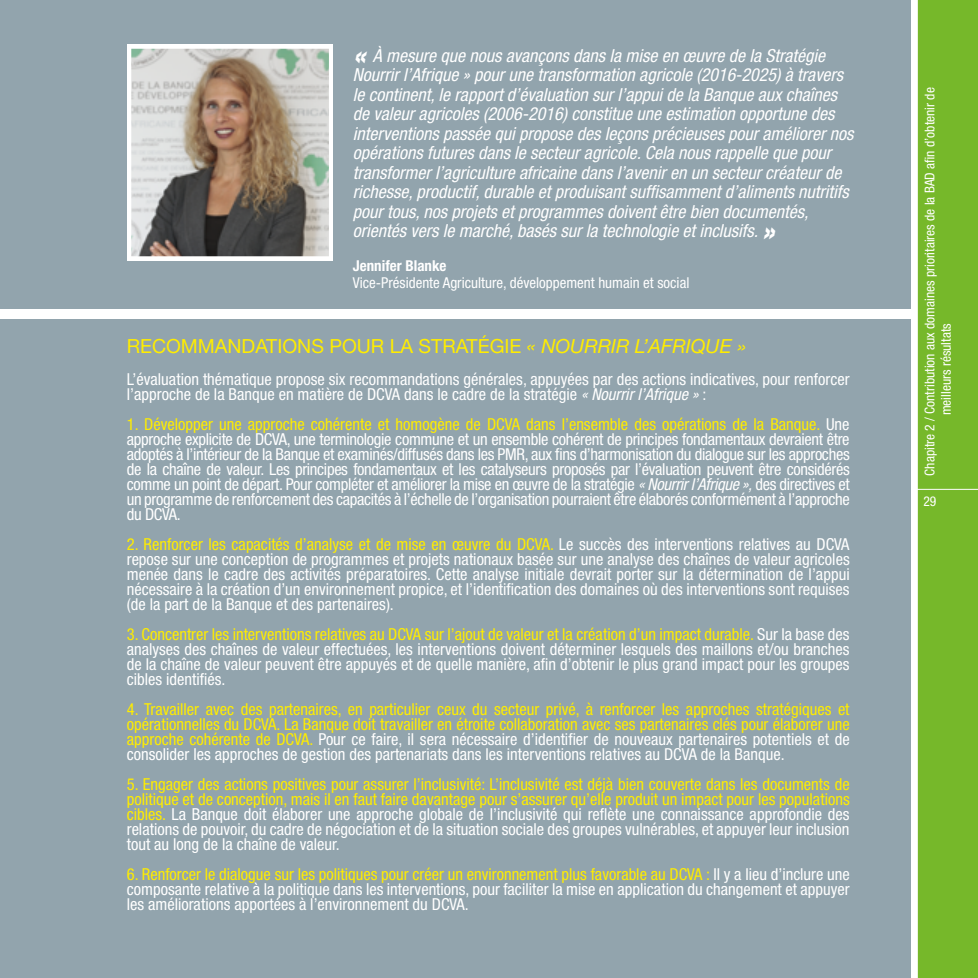
<style>
.page{position:relative;width:978px;height:978px;background:#fff}
.page>*{position:absolute;margin:0;border:0;box-sizing:border-box;transform-origin:0 0}
.t1{font:19.5px "Helvetica Neue LT Std";color:#ffed00}
.t2{font:italic condensed 18px/19.5px "Helvetica Neue LT Std";color:#fff}
.t3{font:condensed 16.5px/15px "Helvetica Neue LT Std";color:#fff;text-align:justify}
.t4{font:condensed 16.5px/15px "Helvetica Neue LT Std";color:#ffed00;text-align:justify}
.t5{font:condensed 15px "Helvetica Neue LT Std";color:#fff}
.t6{font:700 condensed 15px "Helvetica Neue LT Std";color:#fff}
.t7{font:condensed 13.5px/16.2px "Helvetica Neue LT Std";color:#fff}
.s1{font-weight:700;font-size:30px}
.s2{font-style:italic}
.s3{color:#ffed00}
.s4{color:#fff}
</style>
<div class="page">
<div style="left:0;top:319px;width:910px;height:659px;background:#92a4ad"></div>
<div style="left:0;top:0;width:910px;height:309px;background:#92a4ad"></div>
<div style="left:917px;top:0;width:61px;height:978px;background:#76b82a"></div>
<div style="left:128px;top:44px;width:205px;height:217px;background:#fff"></div>
<img style="left:131px;top:49px;width:198px;height:207px">
<hr style="left:916px;top:489px;width:62px;height:1px;background:#fff">
<p class="t2" style="left:353px;top:46px;width:502px"><span class="s1">«</span> À mesure que nous avançons dans la mise en œuvre de la Stratégie Nourrir l’Afrique » pour une transformation agricole (2016-2025) à travers le continent, le rapport d’évaluation sur l’appui de la Banque aux chaînes de valeur agricoles (2006-2016) constitue une estimation opportune des interventions passée qui propose des leçons précieuses pour améliorer nos opérations futures dans le secteur agricole. Cela nous rappelle que pour transformer l’agriculture africaine dans l’avenir en un secteur créateur de richesse, productif, durable et produisant suffisamment d’aliments nutritifs pour tous, nos projets et programmes doivent être bien documentés, orientés vers le marché, basés sur la technologie et inclusifs. <span class="s1">»</span></p>
<p class="t6" style="left:353px;top:257px;width:95px">Jennifer Blanke</p>
<p class="t5" style="left:353px;top:274px;width:338px">Vice-Présidente Agriculture, développement humain et social</p>
<p class="t1" style="left:127px;top:335px;width:621px">RECOMMANDATIONS POUR LA STRATÉGIE <span class="s2">« NOURRIR L’AFRIQUE »</span></p>
<p class="t3" style="left:127px;top:371px;width:724px">L’évaluation thématique propose six recommandations générales, appuyées par des actions indicatives, pour renforcer l’approche de la Banque en matière de DCVA dans le cadre de la stratégie <span class="s2">« Nourrir l’Afrique »</span> :</p>
<p class="t3" style="left:127px;top:416px;width:724px"><span class="s3">1. Développer une approche cohérente et homogène de DCVA dans l’ensemble des opérations de la Banque.</span> Une approche explicite de DCVA, une terminologie commune et un ensemble cohérent de principes fondamentaux devraient être adoptés à l’intérieur de la Banque et examinés/diffusés dans les PMR, aux fins d’harmonisation du dialogue sur les approches de la chaîne de valeur. Les principes fondamentaux et les catalyseurs proposés par l’évaluation peuvent être considérés comme un point de départ. Pour compléter et améliorer la mise en œuvre de la stratégie <span class="s2">« Nourrir l’Afrique »,</span> des directives et un programme de renforcement des capacités à l’échelle de l’organisation pourraient être élaborés conformément à l’approche du DCVA.</p>
<p class="t3" style="left:127px;top:536px;width:724px"><span class="s3">2. Renforcer les capacités d’analyse et de mise en œuvre du DCVA.</span> Le succès des interventions relatives au DCVA repose sur une conception de programmes et projets nationaux basée sur une analyse des chaînes de valeur agricoles menée dans le cadre des activités préparatoires. Cette analyse initiale devrait porter sur la détermination de l’appui nécessaire à la création d’un environnement propice, et l’identification des domaines où des interventions sont requises (de la part de la Banque et des partenaires).</p>
<p class="t3" style="left:127px;top:626px;width:724px"><span class="s3">3. Concentrer les interventions relatives au DCVA sur l’ajout de valeur et la création d’un impact durable.</span> Sur la base des analyses des chaînes de valeur effectuées, les interventions doivent déterminer lesquels des maillons et/ou branches de la chaîne de valeur peuvent être appuyés et de quelle manière, afin d’obtenir le plus grand impact pour les groupes cibles identifiés.</p>
<p class="t4" style="left:127px;top:701px;width:724px">4. Travailler avec des partenaires, en particulier ceux du secteur privé, à renforcer les approches stratégiques et opérationnelles du DCVA. La Banque doit travailler en étroite collaboration avec ses partenaires clés pour élaborer une approche cohérente de DCVA. <span class="s4">Pour ce faire, il sera nécessaire d’identifier de nouveaux partenaires potentiels et de consolider les approches de gestion des partenariats dans les interventions relatives au DCVA de la Banque.</span></p>
<p class="t3" style="left:127px;top:776px;width:724px"><span class="s3">5. Engager des actions positives pour assurer l’inclusivité: L’inclusivité est déjà bien couverte dans les documents de politique et de conception, mais il en faut faire davantage pour s’assurer qu’elle produit un impact pour les populations cibles.</span> La Banque doit élaborer une approche globale de l’inclusivité qui reflète une connaissance approfondie des relations de pouvoir, du cadre de négociation et de la situation sociale des groupes vulnérables, et appuyer leur inclusion tout au long de la chaîne de valeur.</p>
<p class="t3" style="left:127px;top:866px;width:724px"><span class="s3">6. Renforcer le dialogue sur les politiques pour créer un environnement plus favorable au DCVA :</span> Il y a lieu d’inclure une composante relative à la politique dans les interventions, pour faciliter la mise en application du changement et appuyer les améliorations apportées à l’environnement du DCVA.</p>
<p class="t7" style="left:922px;top:415px;width:329px;text-indent:-60px;rotate:-90deg">Chapitre 2 / Contribution aux domaines prioritaires de la BAD afin d’obtenir de meilleurs résultats</p>
<p class="t7" style="left:923px;top:493px;width:14px">29</p>
</div>
